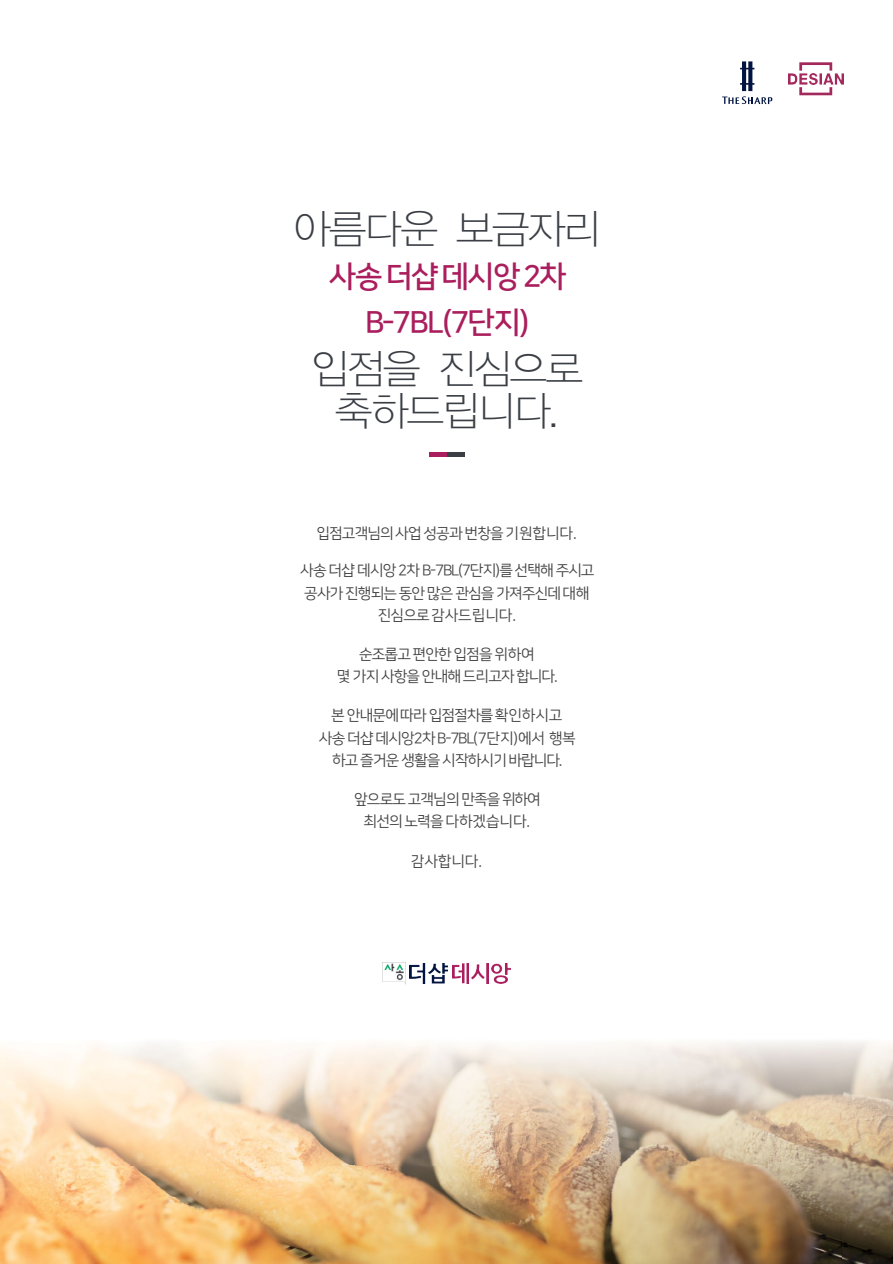
<style>
.page{position:relative;width:893px;height:1264px;background:#fff}
.page>*{position:absolute;margin:0;border:0;box-sizing:border-box;transform-origin:0 0}
.t1{font:40.5px/42px "YDIYGO310";letter-spacing:-.035em;color:#3b3f45;text-align:center}
.t2{font:30px "Nanum Square OTFB";letter-spacing:-.045em;color:#aa1e5d}
.t3{font:15px/22.5px "Nanum Square OTFR";letter-spacing:-.055em;color:#414042;text-align:center}
</style>
<div class="page">
<img style="left:0;top:962px;width:892px;height:301px">
<svg style="left:722px;top:61px;width:50px;height:43px"></svg>
<img style="left:788px;top:73px;width:55px;height:12px">
<svg style="left:799px;top:62px;width:33px;height:9px"></svg>
<svg style="left:799px;top:87px;width:33px;height:8px"></svg>
<hr style="left:446px;top:452px;width:18px;height:4px;background:#3b3f45">
<hr style="left:429px;top:452px;width:17px;height:4px;background:#aa1e5d">
<img style="left:382px;top:962px;width:23px;height:22px">
<img style="left:409px;top:962px;width:38px;height:21px">
<img style="left:453px;top:962px;width:35px;height:21px">
<img style="left:491px;top:962px;width:19px;height:21px">
<p class="t1" style="left:293px;top:209px;width:309px">아름다운 보금자리</p>
<p class="t2" style="left:329px;top:260px;width:239px">사송더샵데시앙2차</p>
<p class="t2" style="left:365px;top:307px;width:166px">B-7BL(7단지)</p>
<p class="t1" style="left:311px;top:348px;width:273px">입점을 진심으로 축하드립니다.</p>
<p class="t3" style="left:316px;top:522px;width:262px">입점고객님의사업 성공과 번창을 기원합니다.</p>
<p class="t3" style="left:300px;top:559px;width:296px">사송 더샵 데시앙 2차 B-7BL(7단지)를 선택해 주시고 공사가 진행되는 동안 많은 관심을 가져주신데대해 진심으로감사드립니다.</p>
<p class="t3" style="left:337px;top:643px;width:222px">순조롭고 편안한 입점을 위하여<br>몇 가지 사항을 안내해 드리고자 합니다.</p>
<p class="t3" style="left:331px;top:704px;width:233px">본 안내문에따라입점절차를확인하시고</p>
<p class="t3" style="left:319px;top:726px;width:258px">사송 더샵 데시앙2차B-7BL(7단지)에서 행복 하고 즐거운 생활을 시작하시기 바랍니다.</p>
<p class="t3" style="left:354px;top:788px;width:188px">앞으로도 고객님의 만족을 위하여 최선의노력을다하겠습니다.</p>
<p class="t3" style="left:411px;top:849px;width:73px">감사합니다.</p>
</div>
